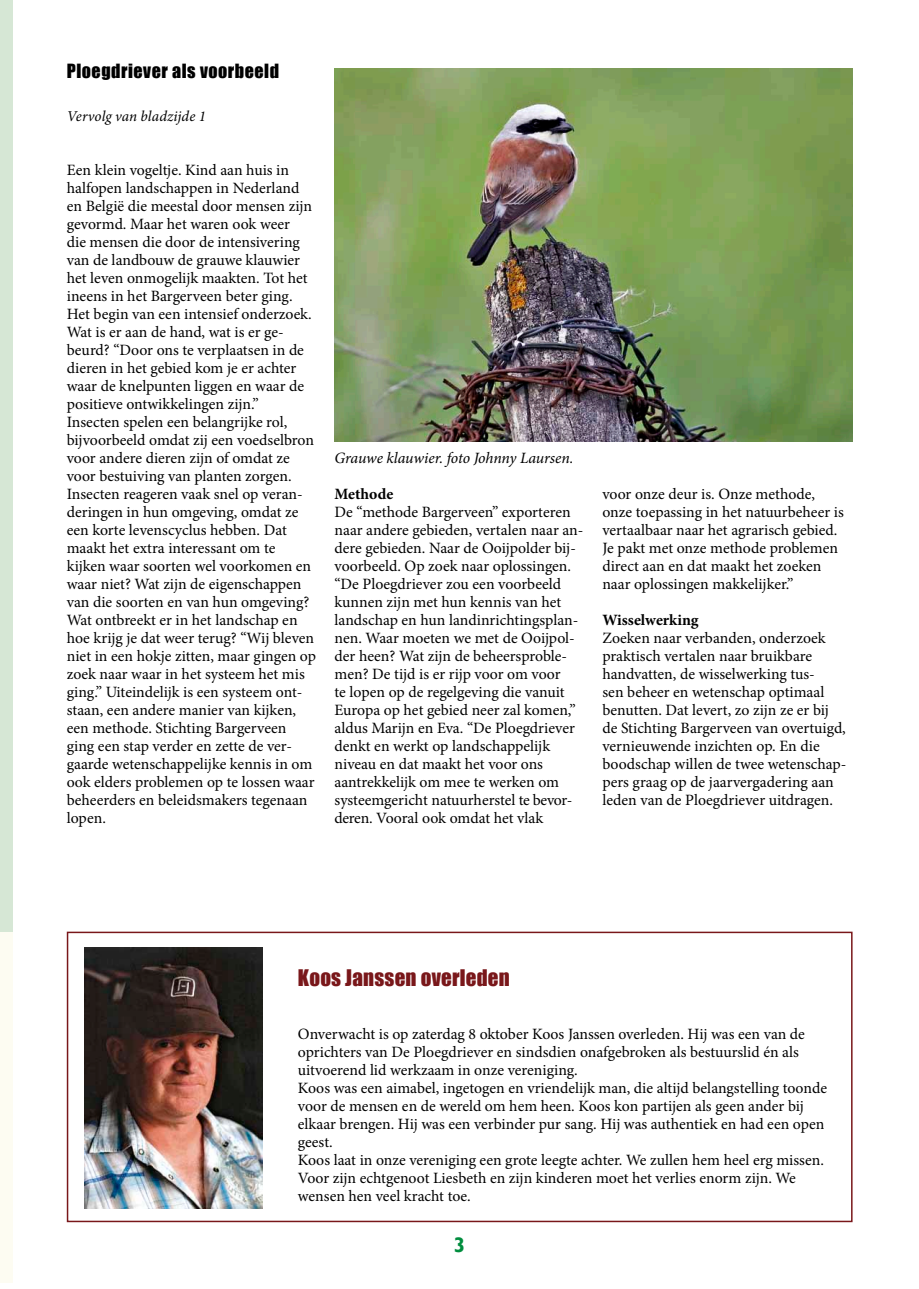
<style>
.page{position:relative;width:919px;height:1289px;background:#fff}
.page>*{position:absolute;margin:0;border:0;box-sizing:border-box;transform-origin:0 0}
.t1{font:21px "Impact";letter-spacing:.01em;color:#79171a}
.t2{font:700 21px "Gill Sans";color:#008d3e}
.t3{font:18px "Impact";letter-spacing:.03em;color:#000}
.t4{font:15.75px/18px "Minion Pro";letter-spacing:-.005em;color:#000}
.t5{font:italic 15.75px "Minion Pro";letter-spacing:-.01em;color:#000}
.t6{font:700 15.75px "Minion Pro";color:#000}
.t7{font:italic 15px "Minion Pro";letter-spacing:.005em;color:#000}
</style>
<div class="page">
<div style="left:0;top:909px;width:12px;height:373px;background:#fdfcf2"></div>
<div style="left:0;top:0;width:13px;height:931px;background:#d6e7d5"></div>
<div style="left:67px;top:931px;width:785px;height:291px;border:2px solid #79171a"></div>
<img style="left:84px;top:947px;width:179px;height:261px">
<img style="left:334px;top:68px;width:518px;height:374px">
<p class="t3" style="left:67px;top:57px;width:214px">Ploegdriever als voorbeeld</p>
<p class="t7" style="left:67px;top:106px;width:141px">Vervolg van bladzijde 1</p>
<p class="t4" style="left:67px;top:161px;width:251px">Een klein vogeltje. Kind aan huis in halfopen landschappen in Nederland en België die meestal door mensen zijn gevormd. Maar het waren ook weer<br>die mensen die door de intensivering van de landbouw de grauwe klauwier het leven onmogelijk maakten. Tot het ineens in het Bargerveen beter ging.<br>Het begin van een intensief onderzoek.<br>Wat is er aan de hand, wat is er ge&shy;beurd? “Door ons te verplaatsen in de dieren in het gebied kom je er achter waar de knelpunten liggen en waar de positieve ontwikkelingen zijn.”<br>Insecten spelen een belangrijke rol, bijvoorbeeld omdat zij een voedselbron voor andere dieren zijn of omdat ze voor bestuiving van planten zorgen.<br>Insecten reageren vaak snel op veran&shy;deringen in hun omgeving, omdat ze een korte levenscyclus hebben. Dat maakt het extra interessant om te kijken waar soorten wel voorkomen en waar niet? Wat zijn de eigenschappen van die soorten en van hun omgeving?<br>Wat ontbreekt er in het landschap en hoe krijg je dat weer terug? “Wij bleven niet in een hokje zitten, maar gingen op zoek naar waar in het systeem het mis ging.” Uiteindelijk is een systeem ont&shy;staan, een andere manier van kijken, een methode. Stichting Bargerveen ging een stap verder en zette de ver&shy;gaarde wetenschappelijke kennis in om ook elders problemen op te lossen waar beheerders en beleidsmakers tegenaan lopen.</p>
<p class="t5" style="left:334px;top:447px;width:240px">Grauwe klauwier. foto Johnny Laursen.</p>
<p class="t6" style="left:334px;top:483px;width:60px">Methode</p>
<p class="t4" style="left:334px;top:503px;width:250px">De “methode Bargerveen” exporteren naar andere gebieden, vertalen naar an&shy;dere gebieden. Naar de Ooijpolder bij&shy;voorbeeld. Op zoek naar oplossingen. “De Ploegdriever zou een voorbeeld kunnen zijn met hun kennis van het landschap en hun landinrichtingsplan&shy;nen. Waar moeten we met de Ooijpol&shy;der heen? Wat zijn de beheersproble&shy;men? De tijd is er rijp voor om voor<br>te lopen op de regelgeving die vanuit Europa op het gebied neer zal komen,” aldus Marijn en Eva. “De Ploegdriever denkt en werkt op landschappelijk niveau en dat maakt het voor ons aantrekkelijk om mee te werken om systeemgericht natuurherstel te bevor&shy;deren. Vooral ook omdat het vlak</p>
<p class="t4" style="left:602px;top:485px;width:243px">voor onze deur is. Onze methode, onze toepassing in het natuurbeheer is vertaalbaar naar het agrarisch gebied.<br>Je pakt met onze methode problemen direct aan en dat maakt het zoeken naar oplossingen makkelijker.”</p>
<p class="t6" style="left:602px;top:609px;width:98px">Wisselwerking</p>
<p class="t4" style="left:602px;top:629px;width:245px">Zoeken naar verbanden, onderzoek praktisch vertalen naar bruikbare handvatten, de wisselwerking tus-<br>sen beheer en wetenschap optimaal benutten. Dat levert, zo zijn ze er bij de Stichting Bargerveen van overtuigd, vernieuwende inzichten op. En die boodschap willen de twee wetenschap&shy;pers graag op de jaarvergadering aan leden van de Ploegdriever uitdragen.</p>
<h1 class="t1" style="left:298px;top:961px;width:213px">Koos Janssen overleden</h1>
<p class="t4" style="left:298px;top:1025px;width:530px">Onverwacht is op zaterdag 8 oktober Koos Janssen overleden. Hij was een van de oprichters van De Ploegdriever en sindsdien onafgebroken als bestuurslid én als uitvoerend lid werkzaam in onze vereniging.<br>Koos was een aimabel, ingetogen en vriendelijk man, die altijd belangstelling toonde voor de mensen en de wereld om hem heen. Koos kon partijen als geen ander bij elkaar brengen. Hij was een verbinder pur sang. Hij was authentiek en had een open geest.<br>Koos laat in onze vereniging een grote leegte achter. We zullen hem heel erg missen.<br>Voor zijn echtgenoot Liesbeth en zijn kinderen moet het verlies enorm zijn. We wensen hen veel kracht toe.</p>
<h1 class="t2" style="left:453px;top:1232px;width:13px">3</h1>
</div>
